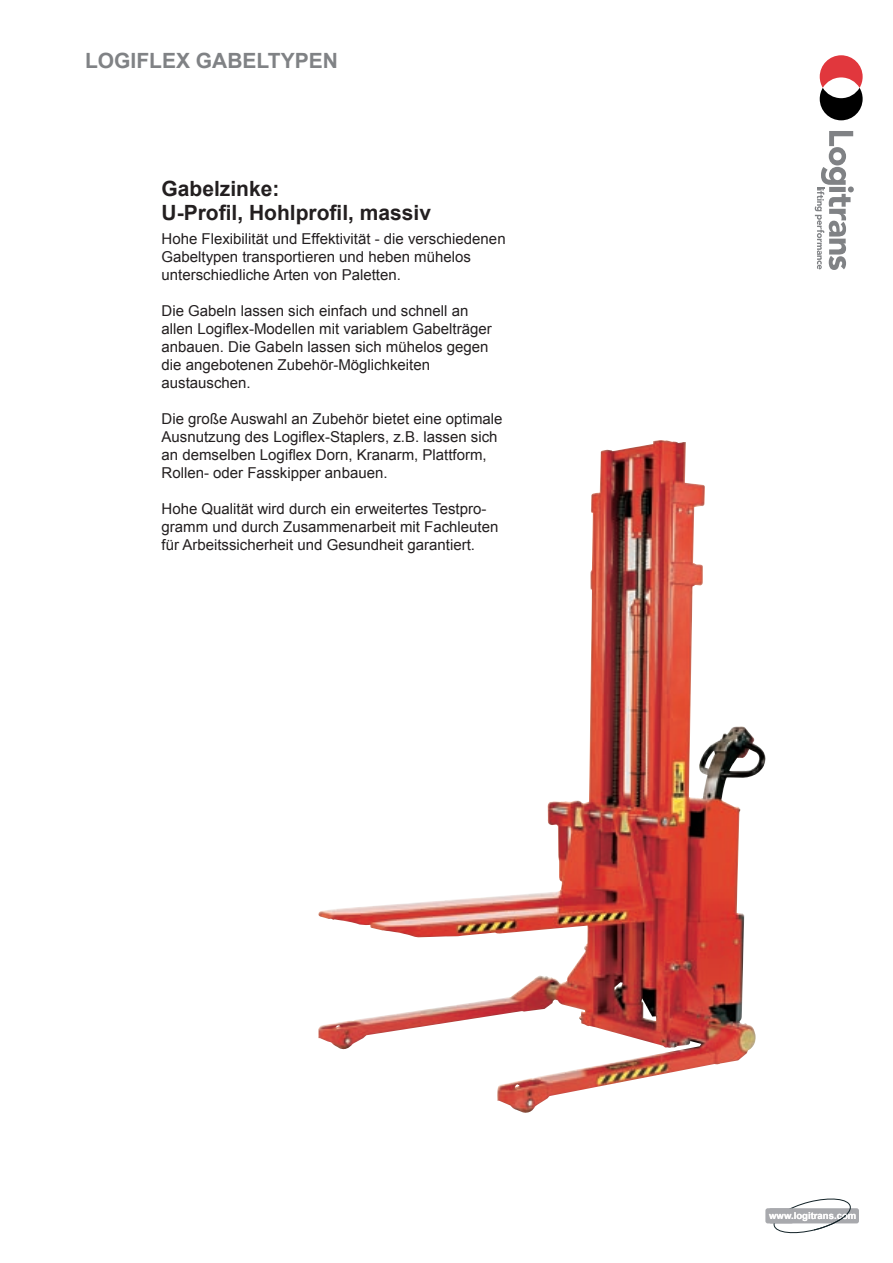
<style>
.page{position:relative;width:893px;height:1263px;background:#fff}
.page>*{position:absolute;margin:0;border:0;box-sizing:border-box;transform-origin:0 0}
.t1{font:700 21px "Arial";color:#231f20}
.t2{font:700 21px "Arial";color:#808285}
.t3{font:15px/18px "Arial";color:#231f20}
.t4{font:700 9.6px "Arial";color:#fffefe}
</style>
<div class="page">
<img style="left:318px;top:440px;width:447px;height:648px">
<svg style="left:815px;top:131px;width:39px;height:139px"></svg>
<svg style="left:820px;top:55px;width:43px;height:65px"></svg>
<svg style="left:765px;top:1198px;width:94px;height:35px"></svg>
<p class="t2" style="left:85px;top:47px;width:254px">LOGIFLEX GABELTYPEN</p>
<p class="t1" style="left:162px;top:175px;width:119px">Gabelzinke:</p>
<p class="t1" style="left:162px;top:199px;width:271px">U-Profil, Hohlprofil, massiv</p>
<p class="t3" style="left:162px;top:230px;width:346px">Hohe Flexibilität und Effektivität - die verschiedenen<br>Gabeltypen transportieren und heben mühelos</p>
<p class="t3" style="left:162px;top:266px;width:241px">unterschiedliche Arten von Paletten.</p>
<p class="t3" style="left:162px;top:302px;width:308px">Die Gabeln lassen sich einfach und schnell an</p>
<p class="t3" style="left:162px;top:320px;width:332px">allen Logiflex-Modellen mit variablem Gabelträger anbauen. Die Gabeln lassen sich mühelos gegen die angebotenen Zubehör-Möglichkeiten</p>
<p class="t3" style="left:162px;top:374px;width:91px">austauschen.</p>
<p class="t3" style="left:162px;top:410px;width:342px">Die große Auswahl an Zubehör bietet eine optimale Ausnutzung des Logiflex-Staplers, z.B. lassen sich an demselben Logiflex Dorn, Kranarm, Plattform, Rollen- oder Fasskipper anbauen.</p>
<p class="t3" style="left:162px;top:500px;width:338px">Hohe Qualität wird durch ein erweitertes Testpro&shy;gramm und durch Zusammenarbeit mit Fachleuten für Arbeitssicherheit und Gesundheit garantiert.</p>
<p class="t4" style="left:769px;top:1209px;width:89px">www.logitrans.com</p>
</div>
